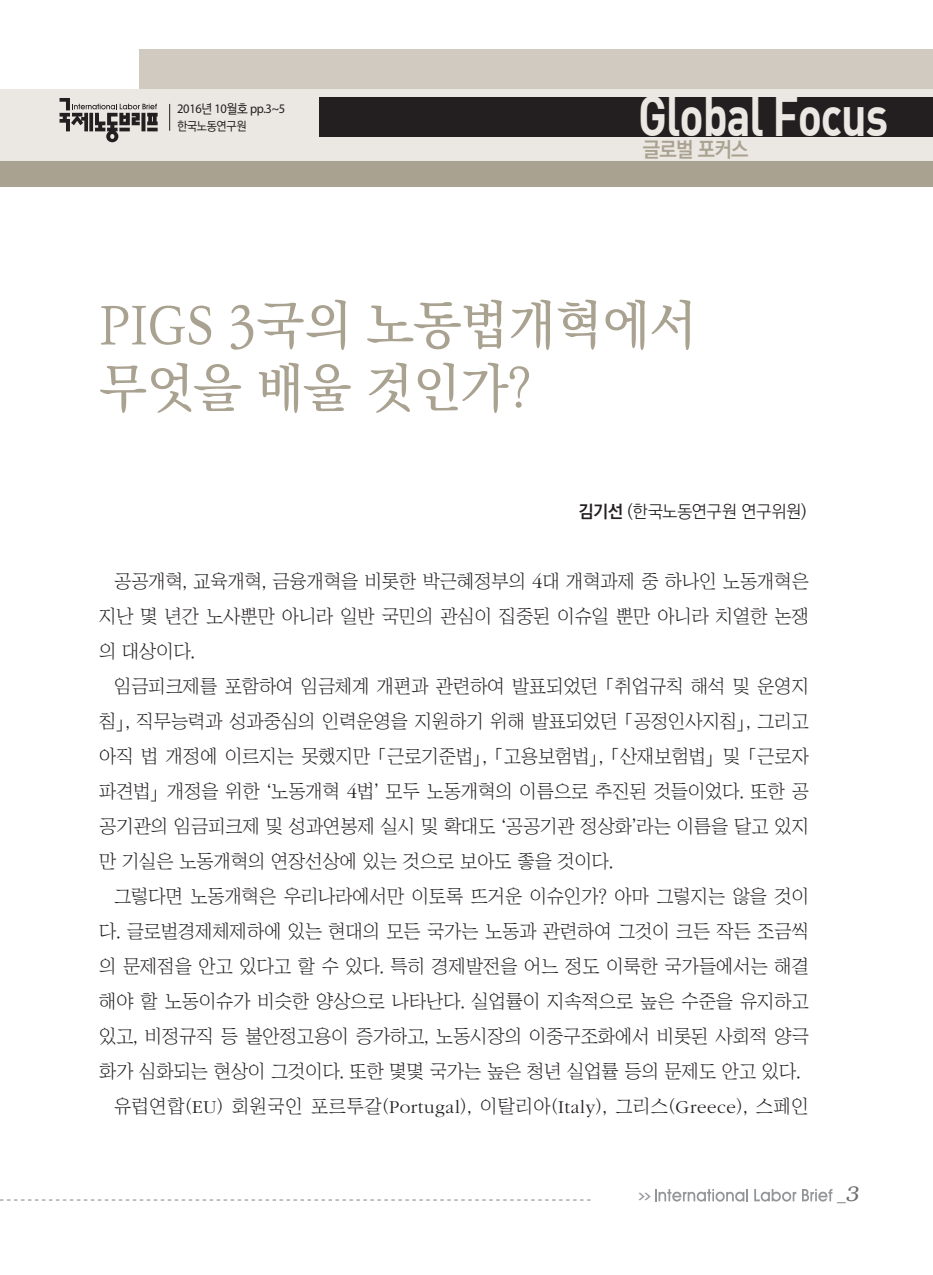
<style>
.page{position:relative;width:933px;height:1275px;background:#fff}
.page>*{position:absolute;margin:0;border:0;box-sizing:border-box;transform-origin:0 0}
.t1{font:56px "Dinbol";letter-spacing:-.025em;color:#ebe8e3;scale:.8 1}
.t2{font:500 52.5px/63px "Ko Pub Batang";letter-spacing:-.01em;color:#aaa291}
.t3{font:700 21px "Ko Pub Dotum";letter-spacing:-.035em;color:#aaa291;scale:.95 1}
.t4{font:18.9px/35px "Chosunilbo NM";color:#231f20;text-align:justify}
.t5{font:18.9px "Chosunilbo NM";letter-spacing:.03em;color:#231f20}
.t6{font:300 17.5px "Ko Pub Dotum";letter-spacing:-.01em;color:#231f20}
.t7{font:17.5px "Helvetica";color:#6c6d70;scale:.9 1}
.t8{font:13.12px "Myriad Pro";letter-spacing:-.025em;color:#231f20;scale:.95 1}
.t9{font:500 12.25px "Ko Pub Dotum";letter-spacing:-.025em;color:#231f20;scale:.95 1}
.t10{font:700 7.88px "Ko Pub Dotum";color:#939598;scale:2 1}
.s1{font-family:"Ko Pub Dotum";font-weight:500}
.s2{font-weight:700}
.s3{font-family:"ITC Garamond Std";font-weight:300;font-size:20.82px}
.s4{font-family:"ITC Garamond Std";font-weight:300}
.s5{font-family:"Bookman";font-weight:300;font-style:italic;font-size:21px}
</style>
<div class="page">
<svg style="left:0;top:1199px;width:590px;height:1px"></svg>
<svg style="left:655px;top:1189px;width:93px;height:13px"></svg>
<svg style="left:754px;top:1189px;width:42px;height:13px"></svg>
<svg style="left:802px;top:1189px;width:30px;height:12px"></svg>
<div style="left:139px;top:50px;width:794px;height:49px;background:#d0cac1"></div>
<div style="left:0;top:89px;width:933px;height:76px;background:#ebe8e3"></div>
<div style="left:319px;top:97px;width:614px;height:39px;background:#231f20"></div>
<div style="left:0;top:161px;width:933px;height:26px;background:#aaa291"></div>
<svg style="left:169px;top:104px;width:1px;height:27px"></svg>
<svg style="left:60px;top:98px;width:98px;height:44px"></svg>
<p class="t8" style="left:177px;top:101px;width:115px">2016<span class="s1">년</span> 10<span class="s1">월호</span> pp.3~5</p>
<p class="t9" style="left:177px;top:120px;width:74px">한국노동연구원</p>
<h1 class="t1" style="left:638px;top:80px;width:314px">Global Focus</h1>
<p class="t3" style="left:642px;top:139px;width:113px">글로벌 포커스</p>
<h2 class="t2" style="left:99px;top:296px;width:599px">PIGS 3국의 노동법개혁에서 무엇을 배울 것인가?</h2>
<p class="t6" style="left:578px;top:503px;width:229px"><span class="s2">김기선</span> (한국노동연구원 연구위원)</p>
<p class="t4" style="left:99px;top:564px;width:711px;text-indent:15px">공공개혁, 교육개혁, 금융개혁을 비롯한 박근혜정부의 <span class="s3">4</span>대 개혁과제 중 하나인 노동개혁은 지난 몇 년간 노사뿐만 아니라 일반 국민의 관심이 집중된 이슈일 뿐만 아니라 치열한 논쟁 의 대상이다.</p>
<p class="t4" style="left:99px;top:669px;width:711px;text-indent:15px">임금피크제를 포함하여 임금체계 개편과 관련하여 발표되었던 「취업규칙 해석 및 운영지 침」, 직무능력과 성과중심의 인력운영을 지원하기 위해 발표되었던 「공정인사지침」, 그리고 아직 법 개정에 이르지는 못했지만 「근로기준법」, 「고용보험법」, 「산재보험법」및 「근로자 파견법」개정을 위한 ‘노동개혁 <span class="s3">4</span>법’ 모두 노동개혁의 이름으로 추진된 것들이었다. 또한 공 공기관의 임금피크제 및 성과연봉제 실시 및 확대도 ‘공공기관 정상화’라는 이름을 달고 있지 만 기실은 노동개혁의 연장선상에 있는 것으로 보아도 좋을 것이다.</p>
<p class="t4" style="left:114px;top:879px;width:696px">그렇다면 노동개혁은 우리나라에서만 이토록 뜨거운 이슈인가? 아마 그렇지는 않을 것이</p>
<p class="t4" style="left:99px;top:914px;width:711px">다. 글로벌경제체제하에 있는 현대의 모든 국가는 노동과 관련하여 그것이 크든 작든 조금씩</p>
<p class="t4" style="left:99px;top:949px;width:711px">의 문제점을 안고 있다고 할 수 있다. 특히 경제발전을 어느 정도 이룩한 국가들에서는 해결</p>
<p class="t4" style="left:99px;top:984px;width:711px">해야 할 노동이슈가 비슷한 양상으로 나타난다. 실업률이 지속적으로 높은 수준을 유지하고</p>
<p class="t4" style="left:99px;top:1019px;width:711px">있고, 비정규직 등 불안정고용이 증가하고, 노동시장의 이중구조화에서 비롯된 사회적 양극</p>
<p class="t4" style="left:99px;top:1054px;width:702px">화가 심화되는 현상이 그것이다. 또한 몇몇 국가는 높은 청년 실업률 등의 문제도 안고 있다.</p>
<p class="t5" style="left:114px;top:1097px;width:696px">유럽연합(<span class="s4">EU</span>) 회원국인 포르투갈(<span class="s4">Portugal</span>), 이탈리아(<span class="s4">Italy</span>), 그리스(<span class="s4">Greece</span>), 스페인</p>
<p class="t10" style="left:638px;top:1192px;width:8px">&gt;&gt;</p>
<p class="t7" style="left:837px;top:1184px;width:25px">_<span class="s5">3</span></p>
</div>
